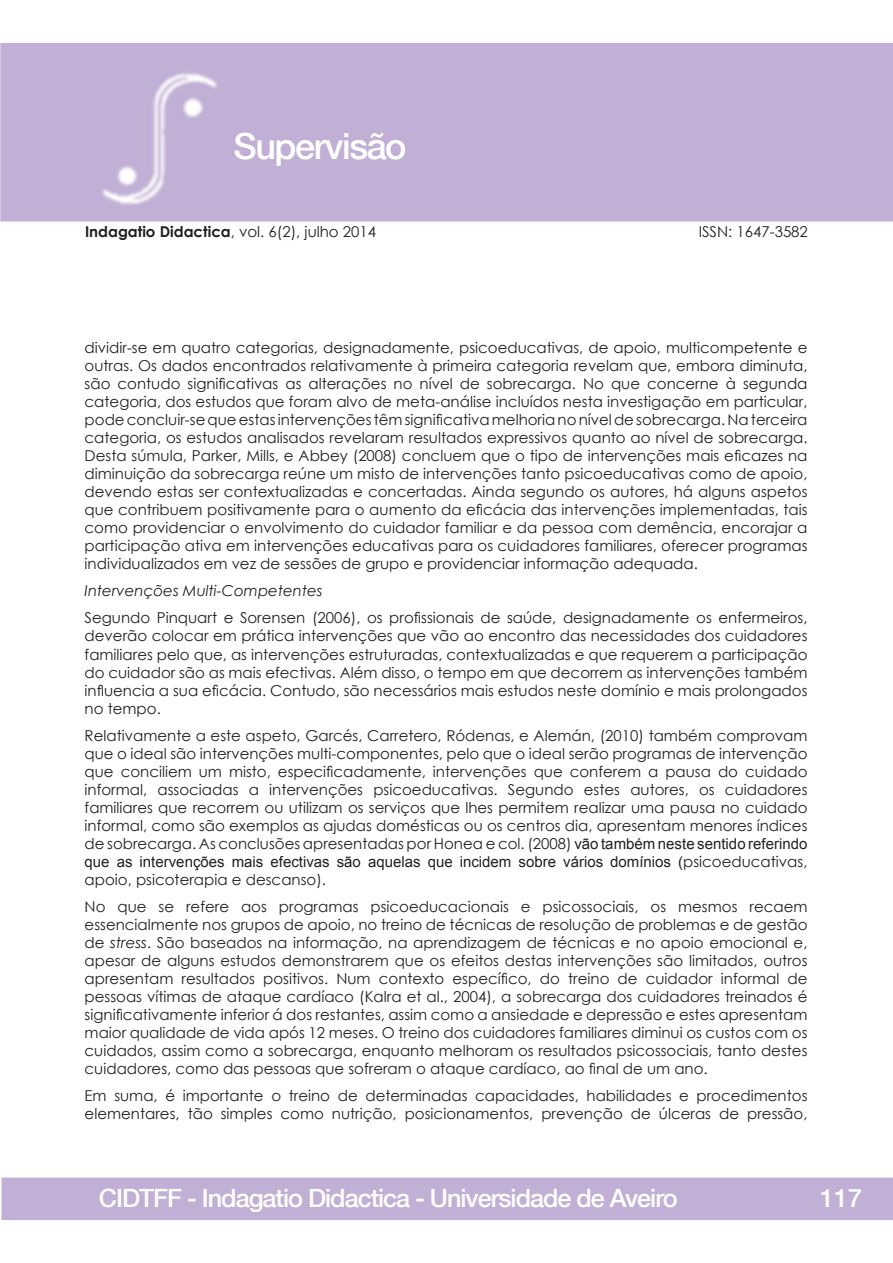
<style>
.page{position:relative;width:893px;height:1263px;background:#fff}
.page>*{position:absolute;margin:0;border:0;box-sizing:border-box;transform-origin:0 0}
.t1{font:500 36px "Helvetica Neue LT Com";letter-spacing:-.04em;color:#fff}
.t2{font:500 25.2px "Helvetica Neue LT Com";letter-spacing:-.04em;color:#fff}
.t3{font:15px/18px "Century Gothic";color:#231f20;text-align:justify}
.t4{font:italic 15px "Century Gothic";color:#231f20}
.s1{font-weight:700}
.s2{font-family:"Arial"}
.s3{font-style:italic}
</style>
<div class="page">
<div style="left:0;top:43px;width:893px;height:178px;background:#c1afd5"></div>
<div style="left:2px;top:1177px;width:891px;height:43px;background:#c1afd5"></div>
<img style="left:102px;top:73px;width:116px;height:132px">
<h1 class="t1" style="left:233px;top:125px;width:175px">Supervisão</h1>
<p class="t3" style="left:85px;top:222px;width:293px"><span class="s1">Indagatio Didactica</span>, vol. 6(2), julho 2014</p>
<p class="t3" style="left:699px;top:222px;width:111px">ISSN: 1647-3582</p>
<p class="t3" style="left:85px;top:339px;width:724px">dividir-se em quatro categorias, designadamente, psicoeducativas, de apoio, multicompetente e outras. Os dados encontrados relativamente à primeira categoria revelam que, embora diminuta, são contudo significativas as alterações no nível de sobrecarga. No que concerne à segunda categoria, dos estudos que foram alvo de meta-análise incluídos nesta investigação em particular, pode concluir-se que estas intervenções têm significativa melhoria no nível de sobrecarga. Na terceira categoria, os estudos analisados revelaram resultados expressivos quanto ao nível de sobrecarga.<br>Desta súmula, Parker, Mills, e Abbey (2008) concluem que o tipo de intervenções mais eficazes na diminuição da sobrecarga reúne um misto de intervenções tanto psicoeducativas como de apoio, devendo estas ser contextualizadas e concertadas. Ainda segundo os autores, há alguns aspetos que contribuem positivamente para o aumento da eficácia das intervenções implementadas, tais como providenciar o envolvimento do cuidador familiar e da pessoa com demência, encorajar a participação ativa em intervenções educativas para os cuidadores familiares, oferecer programas individualizados em vez de sessões de grupo e providenciar informação adequada.</p>
<p class="t4" style="left:85px;top:581px;width:240px">Intervenções Multi-Competentes</p>
<p class="t3" style="left:85px;top:609px;width:724px">Segundo Pinquart e Sorensen (2006), os profissionais de saúde, designadamente os enfermeiros, deverão colocar em prática intervenções que vão ao encontro das necessidades dos cuidadores familiares pelo que, as intervenções estruturadas, contextualizadas e que requerem a participação do cuidador são as mais efectivas. Além disso, o tempo em que decorrem as intervenções também influencia a sua eficácia. Contudo, são necessários mais estudos neste domínio e mais prolongados no tempo.</p>
<p class="t3" style="left:85px;top:726px;width:724px">Relativamente a este aspeto, Garcés, Carretero, Ródenas, e Alemán, (2010) também comprovam que o ideal são intervenções multi-componentes, pelo que o ideal serão programas de intervenção que conciliem um misto, especificadamente, intervenções que conferem a pausa do cuidado informal, associadas a intervenções psicoeducativas. Segundo estes autores, os cuidadores familiares que recorrem ou utilizam os serviços que lhes permitem realizar uma pausa no cuidado informal, como são exemplos as ajudas domésticas ou os centros dia, apresentam menores índices de sobrecarga. As conclusões apresentadas por Honea e col. (2008) <span class="s2">vão também neste sentido referindo que as intervenções mais efectivas são aquelas que incidem sobre vários domínios (</span>psicoeducativas, apoio, psicoterapia e descanso).</p>
<p class="t3" style="left:85px;top:897px;width:724px">No que se refere aos programas psicoeducacionais e psicossociais, os mesmos recaem essencialmente nos grupos de apoio, no treino de técnicas de resolução de problemas e de gestão de <span class="s3">stress</span>. São baseados na informação, na aprendizagem de técnicas e no apoio emocional e, apesar de alguns estudos demonstrarem que os efeitos destas intervenções são limitados, outros apresentam resultados positivos. Num contexto específico, do treino de cuidador informal de pessoas vítimas de ataque cardíaco (Kalra et al., 2004), a sobrecarga dos cuidadores treinados é significativamente inferior á dos restantes, assim como a ansiedade e depressão e estes apresentam maior qualidade de vida após 12 meses. O treino dos cuidadores familiares diminui os custos com os cuidados, assim como a sobrecarga, enquanto melhoram os resultados psicossociais, tanto destes cuidadores, como das pessoas que sofreram o ataque cardíaco, ao final de um ano.</p>
<p class="t3" style="left:85px;top:1086px;width:724px">Em suma, é importante o treino de determinadas capacidades, habilidades e procedimentos elementares, tão simples como nutrição, posicionamentos, prevenção de úlceras de pressão,</p>
<h2 class="t2" style="left:99px;top:1183px;width:580px">CIDTFF - Indagatio Didactica - Universidade de Aveiro</h2>
<h2 class="t2" style="left:820px;top:1183px;width:44px">117</h2>
</div>
